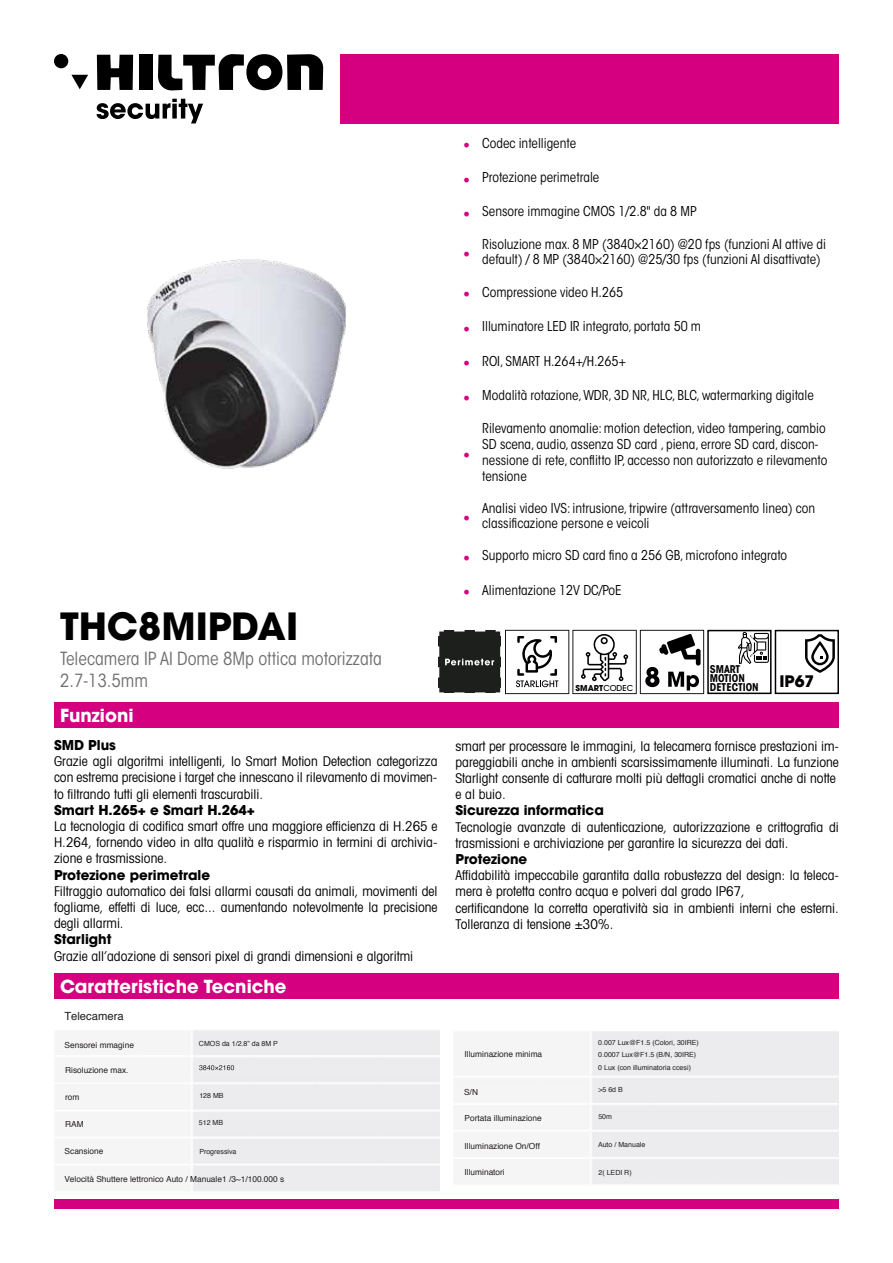
<style>
.page{position:relative;width:893px;height:1263px;background:#fff}
.page>*{position:absolute;margin:0;border:0;box-sizing:border-box;transform-origin:0 0}
.t1{font:700 37.5px "Avant Garde LT";color:#000}
.t2{font:condensed 18px/21.6px "ITC Avant Garde Std";color:#706f6f}
.t3{font:700 18px "Avant Garde LT";color:#fff}
.t4{font:18px "Minion Pro";color:#d5007f}
.t5{font:700 15.9px "Avant Garde LT";color:#000}
.t6{font:condensed 13.5px/16.2px "Avant Garde";color:#000;text-align:justify}
.t7{font:condensed 13.5px/16.2px "ITC Avant Garde Std";color:#000}
.t8{font:700 13.5px "ITC Avant Garde Std";color:#000}
.t9{font:700 13.5px "Avant Garde LT";color:#000}
.t10{font:11.25px "Helvetica";color:#241f21}
.t11{font:700 condensed 10.65px/9px "ITC Avant Garde Std";color:#000}
.t12{font:8.25px "Helvetica";color:#241f21}
.t13{font:700 8.1px "Avant Garde LT";color:#000}
.t14{font:7.05px "Helvetica";color:#241f21}
.s1{font-family:"Minion Pro";font-stretch:normal;font-size:18px;color:#d5007f}
.s2{font-weight:500}
</style>
<div class="page">
<svg style="left:97px;top:99px;width:106px;height:24px"></svg>
<svg style="left:71px;top:75px;width:17px;height:14px"></svg>
<div style="left:54px;top:54px;width:14px;height:14px;background:#000;border-radius:50%"></div>
<svg style="left:97px;top:55px;width:36px;height:35px"></svg>
<div style="left:139px;top:55px;width:14px;height:35px;background:#000"></div>
<svg style="left:158px;top:54px;width:165px;height:37px"></svg>
<div style="left:340px;top:54px;width:499px;height:69px;background:#d5007f"></div>
<div style="left:54px;top:1199px;width:785px;height:10px;background:#d5007f"></div>
<img style="left:147px;top:259px;width:199px;height:210px">
<div style="left:54px;top:703px;width:785px;height:25px;background:#d5007f"></div>
<div style="left:54px;top:974px;width:785px;height:25px;background:#d5007f"></div>
<svg style="left:199px;top:1065px;width:35px;height:5px"></svg>
<svg style="left:438px;top:630px;width:266px;height:64px"></svg>
<div style="left:707px;top:630px;width:64px;height:64px;border:2px solid #000"></div>
<svg style="left:738px;top:632px;width:31px;height:32px"></svg>
<svg style="left:805px;top:634px;width:30px;height:39px"></svg>
<div style="left:775px;top:630px;width:64px;height:64px;border:2px solid #000"></div>
<h1 class="t1" style="left:60px;top:602px;width:240px">THC8MIPDAI</h1>
<h2 class="t2" style="left:60px;top:648px;width:323px">Telecamera IP AI Dome 8Mp ottica motorizzata<br>2.7-13.5mm</h2>
<h2 class="t3" style="left:60px;top:704px;width:75px">Funzioni</h2>
<p class="t8" style="left:54px;top:736px;width:64px">SMD Plus</p>
<p class="t6" style="left:54px;top:753px;width:385px">Grazie agli algoritmi intelligenti, lo Smart Motion Detection categorizza con estrema precisione i target che innescano il rilevamento di movimen&shy;to filtrando tutti gli elementi trascurabili.</p>
<p class="t8" style="left:54px;top:801px;width:202px">Smart H.265+ e Smart H.264+</p>
<p class="t6" style="left:54px;top:818px;width:385px">La tecnologia di codifica smart offre una maggiore efficienza di H.265 e H.264, fornendo video in alta qualità e risparmio in termini di archivia&shy;zione e trasmissione.</p>
<p class="t8" style="left:54px;top:866px;width:158px">Protezione perimetrale</p>
<p class="t6" style="left:54px;top:882px;width:385px">Filtraggio automatico dei falsi allarmi causati da animali, movimenti del fogliame, effetti di luce, ecc... aumentando notevolmente la precisione degli allarmi.</p>
<p class="t9" style="left:54px;top:931px;width:59px">Starlight</p>
<p class="t6" style="left:54px;top:947px;width:361px">Grazie all’adozione di sensori pixel di grandi dimensioni e algoritmi</p>
<h2 class="t3" style="left:60px;top:975px;width:228px">Caratteristiche Tecniche</h2>
<p class="t10" style="left:64px;top:1007px;width:61px">Telecamera</p>
<p class="t12" style="left:65px;top:1038px;width:71px">Sensorei mmagine</p>
<p class="t14" style="left:199px;top:1038px;width:81px">CMOS da 1/2.8” da 8M P</p>
<p class="t12" style="left:65px;top:1063px;width:65px">Risoluzione max.</p>
<p class="t12" style="left:65px;top:1090px;width:16px">rom</p>
<p class="t14" style="left:199px;top:1090px;width:26px">128 MB</p>
<p class="t12" style="left:65px;top:1117px;width:20px">RAM</p>
<p class="t14" style="left:199px;top:1117px;width:26px">512 MB</p>
<p class="t12" style="left:65px;top:1144px;width:40px">Scansione</p>
<p class="t14" style="left:199px;top:1146px;width:39px">Progressiva</p>
<p class="t12" style="left:64px;top:1172px;width:221px">Velocità Shuttere lettronico Auto / Manuale1 /3~1/100.000 s</p>
<p class="t7" style="left:463px;top:135px;width:114px"><span class="s1">•</span> Codec intelligente</p>
<p class="t7" style="left:463px;top:169px;width:138px"><span class="s1">•</span> Protezione perimetrale</p>
<p class="t7" style="left:463px;top:203px;width:235px"><span class="s1">•</span> Sensore immagine CMOS 1/2.8" da 8 MP</p>
<h2 class="t4" style="left:463px;top:240px;width:9px">•</h2>
<p class="t7" style="left:482px;top:237px;width:345px;line-height:15px">Risoluzione max. 8 MP (3840×2160) @20 fps (funzioni AI attive di default) / 8 MP (3840×2160) @25/30 fps (funzioni AI disattivate)</p>
<p class="t7" style="left:463px;top:284px;width:161px"><span class="s1">•</span> Compressione video H.265</p>
<p class="t7" style="left:463px;top:318px;width:239px"><span class="s1">•</span> Illuminatore LED IR integrato, portata 50 m</p>
<p class="t7" style="left:463px;top:353px;width:164px"><span class="s1">•</span> ROI, SMART H.264+/H.265+</p>
<p class="t7" style="left:463px;top:387px;width:352px"><span class="s1">•</span> Modalità rotazione, WDR, 3D NR, HLC, BLC, watermarking digitale</p>
<h2 class="t4" style="left:463px;top:441px;width:9px">•</h2>
<p class="t7" style="left:482px;top:420px;width:347px">Rilevamento anomalie: motion detection, video tampering, cambio SD scena, audio, assenza SD card , piena, errore SD card, discon&shy;nessione di rete, conflitto IP, accesso non autorizzato e rilevamento tensione</p>
<p class="t7" style="left:482px;top:500px;width:334px;line-height:15px">Analisi video IVS: intrusione, tripwire (attraversamento linea) con classificazione persone e veicoli</p>
<p class="t7" style="left:463px;top:547px;width:325px"><span class="s1">•</span> Supporto micro SD card fino a 256 GB, microfono integrato</p>
<p class="t7" style="left:463px;top:582px;width:160px"><span class="s1">•</span> Alimentazione 12V DC/PoE</p>
<h2 class="t4" style="left:463px;top:504px;width:9px">•</h2>
<p class="t13" style="left:576px;top:682px;width:59px">SMART<span class="s2">CODEC</span></p>
<p class="t11" style="left:710px;top:664px;width:50px">SMART<br>MOTION<br>DETECTION</p>
<p class="t5" style="left:779px;top:671px;width:36px">IP67</p>
<p class="t6" style="left:455px;top:737px;width:385px;text-align:left">smart per processare le immagini, la telecamera fornisce prestazioni im&shy;pareggiabili anche in ambienti scarsissimamente illuminati. La funzione Starlight consente di catturare molti più dettagli cromatici anche di notte e al buio.</p>
<p class="t9" style="left:455px;top:802px;width:150px">Sicurezza informatica</p>
<p class="t6" style="left:455px;top:818px;width:385px">Tecnologie avanzate di autenticazione, autorizzazione e crittografia di trasmissioni e archiviazione per garantire la sicurezza dei dati.</p>
<p class="t9" style="left:455px;top:850px;width:73px">Protezione</p>
<p class="t6" style="left:455px;top:867px;width:385px;text-align:left">Affidabilità impeccabile garantita dalla robustezza del design: la teleca&shy;mera è protetta contro acqua e polveri dal grado IP67,<br>certificandone la corretta operatività sia in ambienti interni che esterni.<br>Tolleranza di tensione ±30%.</p>
<p class="t14" style="left:598px;top:1036px;width:102px">0.007 Lux@F1.5 (Colori, 30IRE)</p>
<p class="t12" style="left:465px;top:1048px;width:79px">Illuminazione minima</p>
<p class="t14" style="left:598px;top:1049px;width:100px">0.0007 Lux@F1.5 (B/N, 30IRE)</p>
<p class="t14" style="left:598px;top:1062px;width:94px">0 Lux (con illuminatoria ccesi)</p>
<p class="t12" style="left:464px;top:1086px;width:16px">S/N</p>
<p class="t12" style="left:465px;top:1111px;width:79px">Portata illuminazione</p>
<p class="t14" style="left:598px;top:1084px;width:26px">&gt;5 6d B</p>
<p class="t14" style="left:598px;top:1111px;width:15px">50m</p>
<p class="t12" style="left:465px;top:1140px;width:77px">Illuminazione On/Off</p>
<p class="t14" style="left:598px;top:1139px;width:49px">Auto / Manuale</p>
<p class="t12" style="left:465px;top:1165px;width:42px">Illuminatori</p>
<p class="t14" style="left:598px;top:1167px;width:35px">2( LEDI R)</p>
</div>
